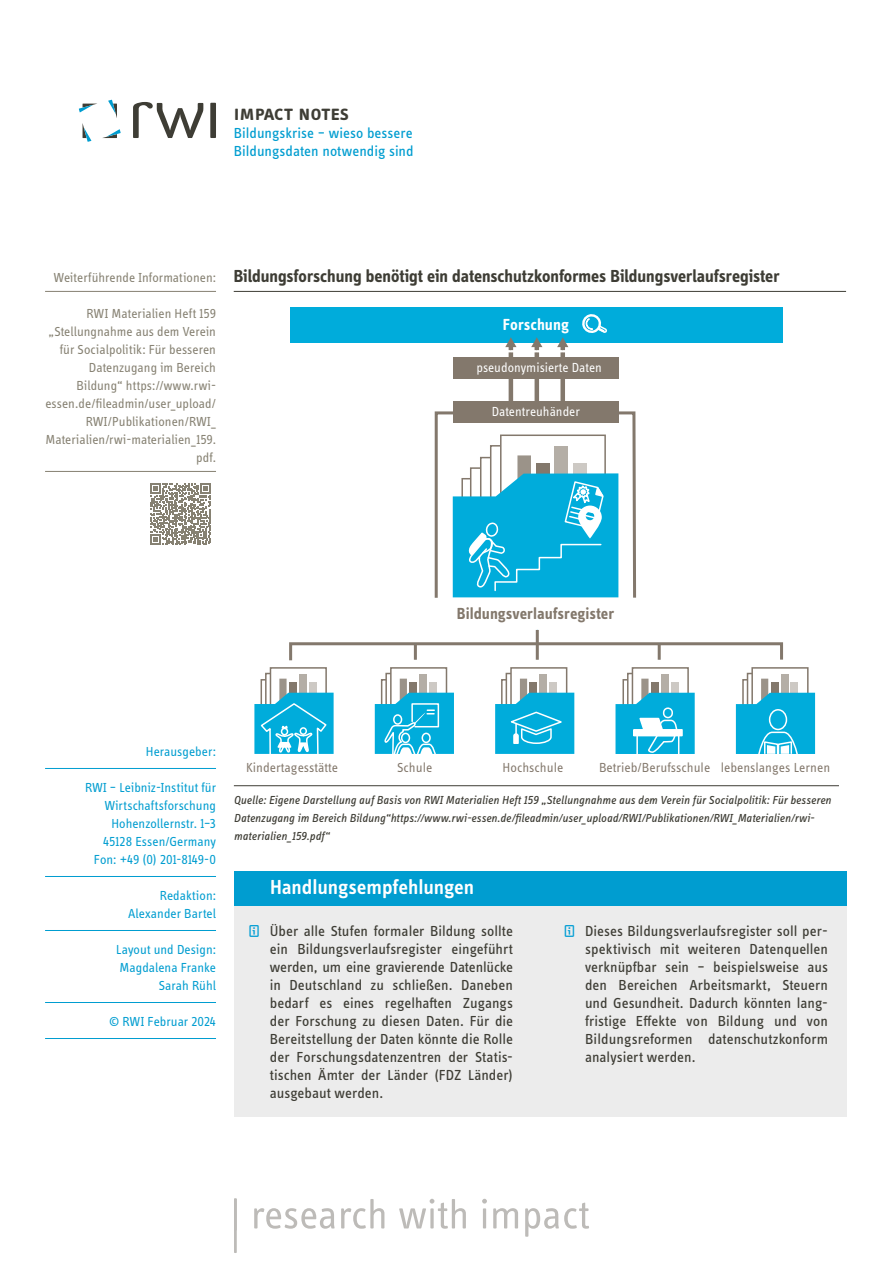
<style>
.page{position:relative;width:893px;height:1263px;background:#fff}
.page>*{position:absolute;margin:0;border:0;box-sizing:border-box;transform-origin:0 0}
.t1{font:600 22.5px "Info OT Text";letter-spacing:-.015em;color:#3e3d35}
.t2{font:600 21px "Info OT Text";letter-spacing:-.005em;color:#fff}
.t3{font:700 18px "Info OT Disp";color:#3e3d35}
.t4{font:700 16.5px "Info OT Text";color:#83786c}
.t5{font:700 16.5px "Info OT Text";color:#fff}
.t6{font:15px/18px "Info OT Text";color:#3e3d35;text-align:justify}
.t7{font:15px/18px "Info OT Text";color:#009dd0}
.t8{font:13.5px/18px "Info OT Disp";letter-spacing:.005em;color:#868172;text-align:right}
.t9{font:13.5px/18px "Info OT Disp";letter-spacing:.005em;color:#009dd0;text-align:right}
.t10{font:13.5px "Info OT Text";color:#83786c}
.t11{font:13.5px "Info OT Text";color:#fff}
.t12{font:italic 12px/18px "Info OT Disp";letter-spacing:.01em;color:#3e3d35}
.s1{color:#009dd4}
</style>
<div class="page">
<hr style="left:45px;top:768px;width:171px;height:1px;background:#009dd0">
<hr style="left:45px;top:876px;width:171px;height:1px;background:#009dd0">
<hr style="left:45px;top:930px;width:171px;height:1px;background:#009dd0">
<hr style="left:45px;top:1002px;width:171px;height:1px;background:#009dd0">
<hr style="left:45px;top:1038px;width:171px;height:1px;background:#009dd0">
<svg style="left:254px;top:1198px;width:335px;height:39px"></svg>
<hr style="left:234px;top:1198px;width:3px;height:55px;background:#bdbbb8">
<hr style="left:234px;top:291px;width:612px;height:1px;background:#3e3d35">
<svg style="left:79px;top:104px;width:17px;height:8px"></svg>
<svg style="left:83px;top:125px;width:8px;height:17px"></svg>
<svg style="left:108px;top:100px;width:9px;height:18px"></svg>
<svg style="left:102px;top:129px;width:19px;height:9px"></svg>
<div style="left:210px;top:103px;width:6px;height:35px;background:#3e3d35"></div>
<svg style="left:133px;top:102px;width:70px;height:36px"></svg>
<hr style="left:45px;top:291px;width:171px;height:1px;background:#868172">
<hr style="left:45px;top:471px;width:171px;height:1px;background:#868172">
<hr style="left:234px;top:785px;width:605px;height:1px;background:#3e3d35">
<div style="left:234px;top:871px;width:612px;height:36px;background:#009dd0"></div>
<div style="left:234px;top:906px;width:612px;height:211px;background:#ececec"></div>
<svg style="left:289px;top:641px;width:494px;height:20px"></svg>
<hr style="left:414px;top:643px;width:3px;height:17px;background:#83786c">
<hr style="left:536px;top:630px;width:3px;height:30px;background:#83786c">
<hr style="left:658px;top:643px;width:3px;height:17px;background:#83786c">
<div style="left:453px;top:357px;width:166px;height:21px;background:#83786c"></div>
<div style="left:751px;top:667px;width:58px;height:67px;border:2px solid #83786c"></div>
<div style="left:781px;top:674px;width:7px;height:35px;background:#b4aea6"></div>
<svg style="left:736px;top:679px;width:79px;height:75px"></svg>
<div style="left:510px;top:667px;width:57px;height:67px;border:2px solid #83786c"></div>
<div style="left:540px;top:674px;width:7px;height:35px;background:#b4aea6"></div>
<svg style="left:495px;top:679px;width:79px;height:75px"></svg>
<div style="left:390px;top:667px;width:57px;height:67px;border:2px solid #83786c"></div>
<div style="left:420px;top:674px;width:7px;height:35px;background:#b4aea6"></div>
<svg style="left:375px;top:679px;width:79px;height:75px"></svg>
<div style="left:270px;top:667px;width:57px;height:67px;border:2px solid #83786c"></div>
<div style="left:299px;top:674px;width:7px;height:35px;background:#b4aea6"></div>
<svg style="left:254px;top:679px;width:80px;height:75px"></svg>
<div style="left:632px;top:667px;width:57px;height:67px;border:2px solid #83786c"></div>
<div style="left:661px;top:674px;width:7px;height:35px;background:#b4aea6"></div>
<svg style="left:615px;top:679px;width:80px;height:75px"></svg>
<div style="left:634px;top:730px;width:48px;height:6px;background:#fff"></div>
<svg style="left:434px;top:410px;width:203px;height:188px"></svg>
<div style="left:453px;top:401px;width:165px;height:21px;background:#83786c"></div>
<div style="left:291px;top:308px;width:492px;height:35px;background:#00acdb"></div>
<hr style="left:509px;top:378px;width:4px;height:23px;background:#83786c">
<hr style="left:535px;top:378px;width:4px;height:23px;background:#83786c">
<div style="left:560px;top:378px;width:5px;height:23px;background:#83786c"></div>
<svg style="left:505px;top:337px;width:11px;height:20px"></svg>
<svg style="left:531px;top:337px;width:11px;height:20px"></svg>
<svg style="left:557px;top:337px;width:11px;height:20px"></svg>
<svg style="left:582px;top:314px;width:25px;height:19px"></svg>
<svg style="left:150px;top:483px;width:61px;height:61px"></svg>
<h1 class="t1" style="left:234px;top:99px;width:117px">Impact notes</h1>
<p class="t7" style="left:234px;top:124px;width:181px">Bildungskrise – wieso bessere<br>Bildungsdaten notwendig sind</p>
<p class="t8" style="left:54px;top:268px;width:164px">Weiterführende Informationen:</p>
<p class="t8" style="left:45px;top:304px;width:172px">RWI Materialien Heft 159 „Stellungnahme aus dem Verein für Socialpolitik: Für besseren<br>Datenzugang im Bereich<br>Bildung“ https://www.rwi&shy;essen.de/fileadmin/user_upload/<br>RWI/Publikationen/RWI_<br>Materialien/rwi-materialien_159. pdf.</p>
<p class="t3" style="left:234px;top:265px;width:547px">Bildungsforschung benötigt ein datenschutzkonformes Bildungsverlaufsregister</p>
<p class="t5" style="left:503px;top:314px;width:68px">Forschung</p>
<p class="t11" style="left:476px;top:359px;width:127px">pseudonymisierte Daten</p>
<p class="t11" style="left:492px;top:403px;width:90px">Datentreuhänder</p>
<p class="t4" style="left:457px;top:603px;width:159px">Bildungsverlaufsregister</p>
<p class="t9" style="left:146px;top:742px;width:72px">Herausgeber:</p>
<p class="t9" style="left:85px;top:778px;width:132px">RWI – Leibniz-Institut für<br>Wirtschaftsforschung<br>Hohenzollernstr. 1–3<br>45128 Essen/Germany<br>Fon: +49 (0) 201-8149-0</p>
<p class="t9" style="left:128px;top:886px;width:89px">Redaktion:<br>Alexander Bartel</p>
<p class="t9" style="left:116px;top:940px;width:101px">Layout und Design:<br>Magdalena Franke<br>Sarah Rühl</p>
<p class="t9" style="left:109px;top:1012px;width:108px">© RWI Februar 2024</p>
<p class="t10" style="left:246px;top:759px;width:94px">Kindertagesstätte</p>
<p class="t10" style="left:397px;top:759px;width:37px">Schule</p>
<p class="t10" style="left:503px;top:759px;width:62px">Hochschule</p>
<p class="t10" style="left:599px;top:759px;width:233px">Betrieb/Berufsschule lebenslanges Lernen</p>
<p class="t12" style="left:234px;top:791px;width:599px">Quelle: Eigene Darstellung auf Basis von RWI Materialien Heft 159 „Stellungnahme aus dem Verein für Socialpolitik: Für besseren<br>Datenzugang im Bereich Bildung“https://www.rwi-essen.de/fileadmin/user_upload/RWI/Publikationen/RWI_Materialien/rwi&shy;materialien_159.pdf“</p>
<h2 class="t2" style="left:270px;top:874px;width:206px">Handlungsempfehlungen</h2>
<p class="t6" style="left:270px;top:922px;width:245px;text-indent:-21px"><span class="s1">ǐ</span> Über alle Stufen formaler Bildung sollte ein Bildungsverlaufsregister eingeführt werden, um eine gravierende Datenlücke in Deutschland zu schließen. Daneben bedarf es eines regelhaften Zugangs der Forschung zu diesen Daten. Für die Bereitstellung der Daten könnte die Rolle der Forschungsdatenzentren der Statis&shy;tischen Ämter der Länder (FDZ Länder) ausgebaut werden.</p>
<p class="t6" style="left:585px;top:922px;width:245px;text-indent:-21px"><span class="s1">ǐ</span> Dieses Bildungsverlaufsregister soll per&shy;spektivisch mit weiteren Datenquellen verknüpfbar sein – beispielsweise aus den Bereichen Arbeitsmarkt, Steuern und Gesundheit. Dadurch könnten lang&shy;fristige Effekte von Bildung und von Bildungsreformen datenschutzkonform analysiert werden.</p>
</div>
